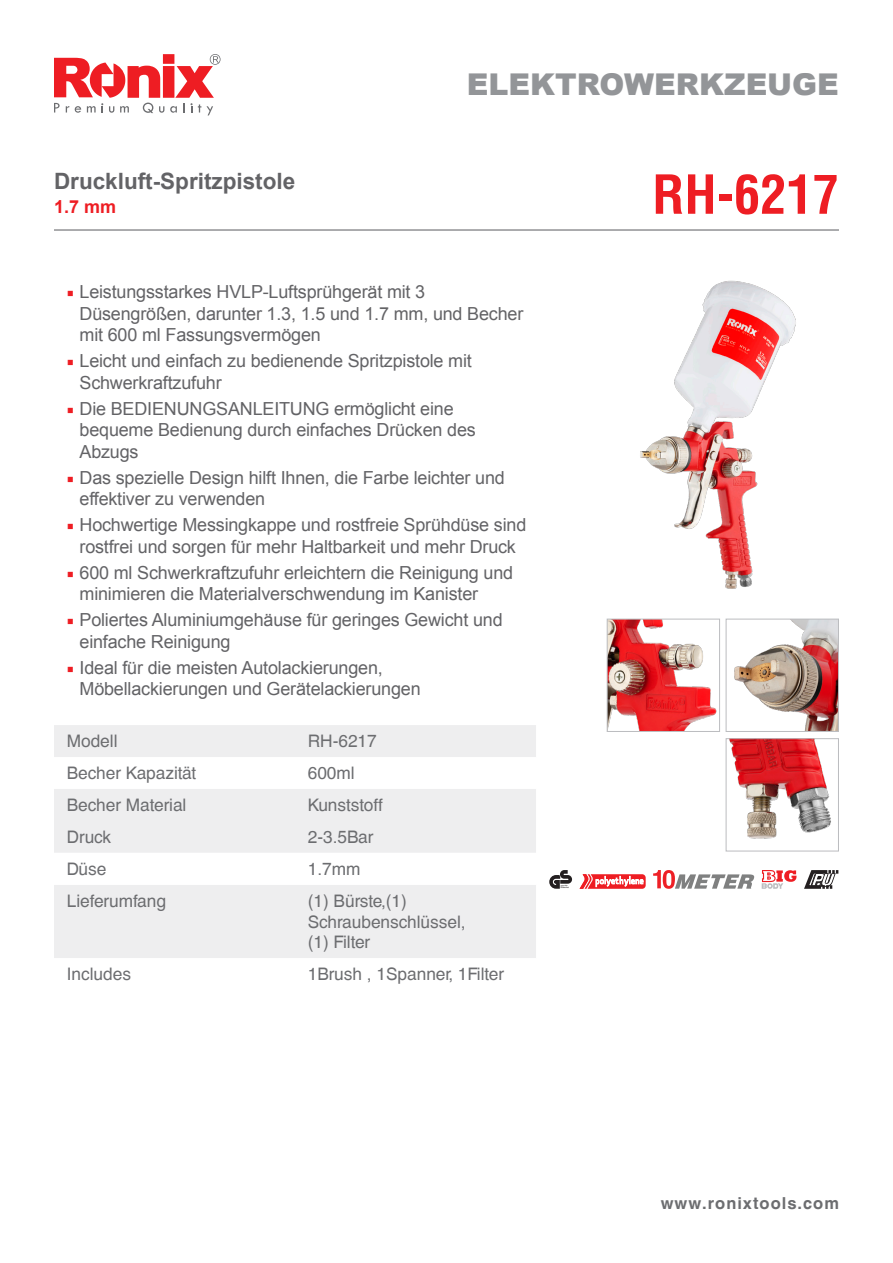
<style>
.page{position:relative;width:893px;height:1263px;background:#fff}
.page>*{position:absolute;margin:0;border:0;box-sizing:border-box;transform-origin:0 0}
.t1{font:700 condensed 52.5px "Helvetica LT";color:#ee1d23}
.t2{font:900 30px "Arial";color:#939598}
.t3{font:700 22.5px "Arial";color:#636366}
.t4{font:18px/21.6px "Arial";letter-spacing:-.01em;color:#636366}
.t5{font:700 18px "Arial";color:#ee1d23}
.t6{font:17.25px/20.7px "Helvetica CE";color:#6c6d70}
.t7{font:700 16.5px "Helvetica CE";letter-spacing:.06em;color:#6c6d70}
.s1{font-family:"Minion Pro";color:#ee1d23}
</style>
<div class="page">
<svg style="left:54px;top:54px;width:167px;height:61px"></svg>
<div style="left:54px;top:725px;width:482px;height:32px;background:#eeeeef"></div>
<svg style="left:54px;top:789px;width:482px;height:169px;fill:#eeeeef"></svg>
<hr style="left:54px;top:229px;width:785px;height:2px;background:#6c6d70">
<svg style="left:549px;top:870px;width:23px;height:19px"></svg>
<svg style="left:580px;top:874px;width:66px;height:15px"></svg>
<img style="left:640px;top:280px;width:156px;height:309px">
<img style="left:609px;top:621px;width:108px;height:109px">
<div style="left:607px;top:619px;width:113px;height:113px;border:1px solid #bcbdc0"></div>
<img style="left:734px;top:621px;width:103px;height:109px">
<div style="left:726px;top:619px;width:113px;height:113px;border:1px solid #bcbdc0"></div>
<svg style="left:761px;top:870px;width:78px;height:19px"></svg>
<svg style="left:653px;top:870px;width:101px;height:19px"></svg>
<img style="left:729px;top:740px;width:102px;height:99px">
<div style="left:726px;top:738px;width:113px;height:113px;border:1px solid #bcbdc0"></div>
<p class="t3" style="left:54px;top:166px;width:243px">Druckluft-Spritzpistole</p>
<p class="t5" style="left:54px;top:195px;width:64px">1.7 mm</p>
<h2 class="t2" style="left:467px;top:63px;width:374px">ELEKTROWERKZEUGE</h2>
<p class="t1" style="left:652px;top:162px;width:188px">RH-6217</p>
<p class="t4" style="left:80px;top:281px;width:445px;text-indent:-13px"><span class="s1">■</span> Leistungsstarkes HVLP-Luftsprühgerät mit 3<br>Düsengrößen, darunter 1.3, 1.5 und 1.7 mm, und Becher mit 600 ml Fassungsvermögen</p>
<p class="t4" style="left:80px;top:350px;width:394px;text-indent:-13px"><span class="s1">■</span> Leicht und einfach zu bedienende Spritzpistole mit<br>Schwerkraftzufuhr</p>
<p class="t4" style="left:80px;top:398px;width:398px;text-indent:-13px"><span class="s1">■</span> Die BEDIENUNGSANLEITUNG ermöglicht eine bequeme Bedienung durch einfaches Drücken des<br>Abzugs</p>
<p class="t4" style="left:80px;top:467px;width:427px;text-indent:-13px"><span class="s1">■</span> Das spezielle Design hilft Ihnen, die Farbe leichter und effektiver zu verwenden</p>
<p class="t4" style="left:67px;top:514px;width:461px;text-align:center"><span class="s1">■</span> Hochwertige Messingkappe und rostfreie Sprühdüse sind rostfrei und sorgen für mehr Haltbarkeit und mehr Druck</p>
<p class="t4" style="left:80px;top:562px;width:435px;text-indent:-13px"><span class="s1">■</span> 600 ml Schwerkraftzufuhr erleichtern die Reinigung und minimieren die Materialverschwendung im Kanister</p>
<p class="t4" style="left:80px;top:609px;width:425px;text-indent:-13px"><span class="s1">■</span> Poliertes Aluminiumgehäuse für geringes Gewicht und einfache Reinigung</p>
<p class="t4" style="left:80px;top:657px;width:343px;text-indent:-13px"><span class="s1">■</span> Ideal für die meisten Autolackierungen,<br>Möbellackierungen und Gerätelackierungen</p>
<p class="t6" style="left:67px;top:731px;width:52px">Modell</p>
<p class="t6" style="left:308px;top:731px;width:71px">RH-6217</p>
<p class="t6" style="left:67px;top:763px;width:131px">Becher Kapazität</p>
<p class="t6" style="left:308px;top:763px;width:48px">600ml</p>
<p class="t6" style="left:67px;top:795px;width:121px">Becher Material</p>
<p class="t6" style="left:308px;top:795px;width:77px">Kunststoff</p>
<p class="t6" style="left:67px;top:827px;width:46px">Druck</p>
<p class="t6" style="left:308px;top:827px;width:67px">2-3.5Bar</p>
<p class="t6" style="left:67px;top:859px;width:41px">Düse</p>
<p class="t6" style="left:308px;top:859px;width:54px">1.7mm</p>
<p class="t6" style="left:67px;top:891px;width:101px">Lieferumfang</p>
<p class="t6" style="left:308px;top:891px;width:159px">(1) Bürste,(1)<br>Schraubenschlüssel, (1) Filter</p>
<p class="t6" style="left:67px;top:964px;width:66px">Includes</p>
<p class="t6" style="left:308px;top:964px;width:198px">1Brush , 1Spanner, 1Filter</p>
<p class="t7" style="left:661px;top:1193px;width:180px">www.ronixtools.com</p>
</div>
